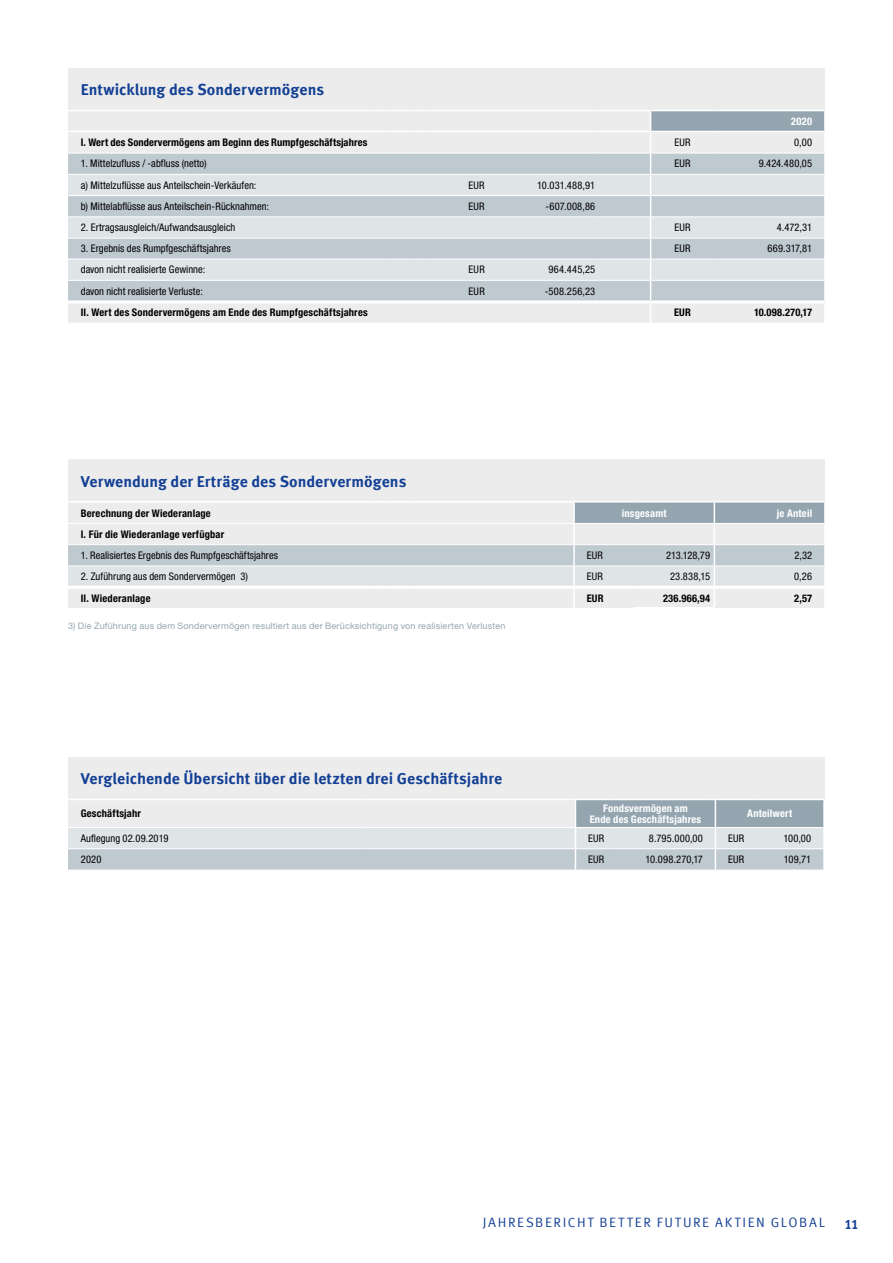
<style>
.page{position:relative;width:893px;height:1263px;background:#fff}
.page>*{position:absolute;margin:0;border:0;box-sizing:border-box;transform-origin:0 0}
.t1{font:700 15.75px "Meta Offc Pro";color:#134094}
.t2{font:13.5px "Meta Offc Pro Norm";letter-spacing:.12em;color:#134094}
.t3{font:700 13.5px "Meta Offc Pro";color:#134094}
.t4{font:condensed 10.5px "Helvetica Neue LTW1 G";letter-spacing:.005em;color:#000}
.t5{font:700 condensed 10.5px "Helvetica Neue LTW1 G";letter-spacing:.015em;color:#000}
.t6{font:700 condensed 10.5px/11.7px "Helvetica Neue LTW1 G";letter-spacing:.02em;color:#fff;text-align:center}
.t7{font:9px "Helvetica Neue LTW1 G";letter-spacing:.025em;color:#94a5b0}
</style>
<div class="page">
<div style="left:68px;top:68px;width:757px;height:63px;background:#ececed"></div>
<div style="left:68px;top:132px;width:582px;height:191px;background:#ececed"></div>
<div style="left:68px;top:154px;width:582px;height:146px;background:#bfc9d0"></div>
<svg style="left:68px;top:175px;width:582px;height:105px;background:#d2d9de"></svg>
<hr style="left:68px;top:153px;width:306px;height:1px;background:#fff">
<svg style="left:374px;top:153px;width:51px;height:1px"></svg>
<hr style="left:425px;top:153px;width:64px;height:1px;background:#fff">
<hr style="left:68px;top:174px;width:306px;height:1px;background:#fff">
<svg style="left:374px;top:174px;width:51px;height:1px"></svg>
<hr style="left:425px;top:174px;width:64px;height:1px;background:#fff">
<hr style="left:68px;top:195px;width:306px;height:1px;background:#fff">
<svg style="left:374px;top:195px;width:51px;height:1px"></svg>
<hr style="left:425px;top:195px;width:64px;height:1px;background:#fff">
<hr style="left:68px;top:216px;width:306px;height:1px;background:#fff">
<svg style="left:374px;top:216px;width:51px;height:1px"></svg>
<hr style="left:425px;top:216px;width:64px;height:1px;background:#fff">
<hr style="left:68px;top:238px;width:306px;height:1px;background:#fff">
<svg style="left:374px;top:238px;width:51px;height:1px"></svg>
<hr style="left:425px;top:238px;width:64px;height:1px;background:#fff">
<hr style="left:68px;top:259px;width:306px;height:1px;background:#fff">
<svg style="left:374px;top:259px;width:51px;height:1px"></svg>
<hr style="left:425px;top:259px;width:64px;height:1px;background:#fff">
<hr style="left:68px;top:280px;width:306px;height:1px;background:#fff">
<svg style="left:374px;top:280px;width:51px;height:1px"></svg>
<hr style="left:425px;top:280px;width:64px;height:1px;background:#fff">
<hr style="left:489px;top:153px;width:111px;height:1px;background:#fff">
<hr style="left:600px;top:153px;width:50px;height:1px;background:#fff">
<hr style="left:489px;top:174px;width:111px;height:1px;background:#fff">
<hr style="left:600px;top:174px;width:50px;height:1px;background:#fff">
<hr style="left:489px;top:195px;width:111px;height:1px;background:#fff">
<hr style="left:600px;top:195px;width:50px;height:1px;background:#fff">
<hr style="left:489px;top:216px;width:111px;height:1px;background:#fff">
<hr style="left:600px;top:216px;width:50px;height:1px;background:#fff">
<hr style="left:489px;top:238px;width:111px;height:1px;background:#fff">
<hr style="left:600px;top:238px;width:50px;height:1px;background:#fff">
<hr style="left:489px;top:259px;width:111px;height:1px;background:#fff">
<hr style="left:600px;top:259px;width:50px;height:1px;background:#fff">
<hr style="left:489px;top:280px;width:111px;height:1px;background:#fff">
<hr style="left:600px;top:280px;width:50px;height:1px;background:#fff">
<hr style="left:68px;top:110px;width:306px;height:1px;background:#fff">
<svg style="left:374px;top:110px;width:51px;height:1px"></svg>
<hr style="left:425px;top:110px;width:64px;height:1px;background:#fff">
<hr style="left:489px;top:110px;width:111px;height:1px;background:#fff">
<hr style="left:651px;top:110px;width:63px;height:1px;background:#fff">
<hr style="left:714px;top:110px;width:112px;height:1px;background:#fff">
<hr style="left:600px;top:110px;width:51px;height:1px;background:#fff">
<svg style="left:650px;top:111px;width:175px;height:212px;background:#d0d7db"></svg>
<hr style="left:68px;top:300px;width:306px;height:3px;background:#fff">
<hr style="left:374px;top:300px;width:17px;height:3px;background:#fff">
<hr style="left:391px;top:300px;width:17px;height:3px;background:#fff">
<hr style="left:408px;top:300px;width:17px;height:3px;background:#fff">
<hr style="left:425px;top:300px;width:64px;height:3px;background:#fff">
<hr style="left:489px;top:300px;width:111px;height:3px;background:#fff">
<hr style="left:600px;top:300px;width:51px;height:3px;background:#fff">
<hr style="left:651px;top:300px;width:63px;height:3px;background:#fff">
<hr style="left:714px;top:300px;width:110px;height:3px;background:#fff">
<div style="left:68px;top:459px;width:757px;height:42px;background:#ececed"></div>
<svg style="left:68px;top:502px;width:757px;height:106px;background:#dce0e3"></svg>
<hr style="left:408px;top:566px;width:64px;height:1px;background:#fff">
<hr style="left:472px;top:566px;width:102px;height:1px;background:#fff">
<hr style="left:574px;top:566px;width:60px;height:1px;background:#fff">
<hr style="left:634px;top:566px;width:80px;height:1px;background:#fff">
<hr style="left:714px;top:566px;width:110px;height:1px;background:#fff">
<div style="left:68px;top:757px;width:756px;height:42px;background:#ececed"></div>
<svg style="left:68px;top:799px;width:756px;height:71px;background:#d1d8dc"></svg>
<h1 class="t1" style="left:81px;top:78px;width:245px">Entwicklung des Sondervermögens</h1>
<p class="t6" style="left:791px;top:115px;width:23px">2020</p>
<p class="t5" style="left:81px;top:136px;width:288px">I. Wert des Sondervermögens am Beginn des Rumpfgeschäftsjahres</p>
<p class="t4" style="left:674px;top:136px;width:18px">EUR</p>
<p class="t4" style="left:794px;top:136px;width:19px">0,00</p>
<p class="t4" style="left:81px;top:158px;width:127px">1. Mittelzufluss / -abfluss (netto)</p>
<p class="t4" style="left:674px;top:158px;width:18px">EUR</p>
<p class="t4" style="left:759px;top:158px;width:55px">9.424.480,05</p>
<p class="t4" style="left:81px;top:179px;width:177px">a) Mittelzuflüsse aus Anteilschein-Verkäufen:</p>
<p class="t4" style="left:469px;top:179px;width:18px">EUR</p>
<p class="t4" style="left:537px;top:179px;width:60px">10.031.488,91</p>
<p class="t4" style="left:81px;top:200px;width:190px">b) Mittelabflüsse aus Anteilschein-Rücknahmen:</p>
<p class="t4" style="left:469px;top:200px;width:18px">EUR</p>
<p class="t4" style="left:546px;top:200px;width:51px">-607.008,86</p>
<p class="t4" style="left:81px;top:221px;width:156px">2. Ertragsausgleich/Aufwandsausgleich</p>
<p class="t4" style="left:674px;top:221px;width:18px">EUR</p>
<p class="t4" style="left:777px;top:221px;width:37px">4.472,31</p>
<p class="t4" style="left:81px;top:242px;width:151px">3. Ergebnis des Rumpfgeschäftsjahres</p>
<p class="t4" style="left:674px;top:242px;width:18px">EUR</p>
<p class="t4" style="left:767px;top:242px;width:46px">669.317,81</p>
<p class="t4" style="left:81px;top:263px;width:126px">davon nicht realisierte Gewinne:</p>
<p class="t4" style="left:469px;top:263px;width:18px">EUR</p>
<p class="t4" style="left:548px;top:263px;width:48px">964.445,25</p>
<p class="t4" style="left:81px;top:285px;width:124px">davon nicht realisierte Verluste:</p>
<p class="t4" style="left:469px;top:285px;width:18px">EUR</p>
<p class="t4" style="left:545px;top:285px;width:52px">-508.256,23</p>
<p class="t5" style="left:81px;top:306px;width:288px">II. Wert des Sondervermögens am Ende des Rumpfgeschäftsjahres</p>
<p class="t5" style="left:674px;top:306px;width:18px">EUR</p>
<p class="t5" style="left:754px;top:306px;width:60px">10.098.270,17</p>
<h1 class="t1" style="left:81px;top:469px;width:327px">Verwendung der Erträge des Sondervermögens</h1>
<p class="t5" style="left:81px;top:506px;width:132px">Berechnung der Wiederanlage</p>
<p class="t6" style="left:622px;top:507px;width:46px">insgesamt</p>
<p class="t6" style="left:777px;top:507px;width:37px">je Anteil</p>
<p class="t5" style="left:81px;top:528px;width:145px">I. Für die Wiederanlage verfügbar</p>
<p class="t4" style="left:81px;top:549px;width:199px">1. Realisiertes Ergebnis des Rumpfgeschäftsjahres</p>
<p class="t4" style="left:587px;top:549px;width:18px">EUR</p>
<p class="t4" style="left:666px;top:549px;width:46px">213.128,79</p>
<p class="t4" style="left:794px;top:549px;width:19px">2,32</p>
<p class="t4" style="left:81px;top:570px;width:169px">2. Zuführung aus dem Sondervermögen 3)</p>
<p class="t4" style="left:587px;top:570px;width:18px">EUR</p>
<p class="t4" style="left:670px;top:570px;width:42px">23.838,15</p>
<p class="t4" style="left:794px;top:570px;width:19px">0,26</p>
<p class="t5" style="left:81px;top:592px;width:71px">II. Wiederanlage</p>
<p class="t5" style="left:587px;top:592px;width:18px">EUR</p>
<p class="t5" style="left:663px;top:592px;width:49px">236.966,94</p>
<p class="t5" style="left:794px;top:592px;width:20px">2,57</p>
<p class="t7" style="left:68px;top:620px;width:439px">3) Die Zuführung aus dem Sondervermögen resultiert aus der Berücksichtigung von realisierten Verlusten</p>
<h1 class="t1" style="left:81px;top:766px;width:423px">Vergleichende Übersicht über die letzten drei Geschäftsjahre</h1>
<p class="t5" style="left:81px;top:807px;width:62px">Geschäftsjahr</p>
<p class="t6" style="left:590px;top:802px;width:113px">Fondsvermögen am<br>Ende des Geschäftsjahres</p>
<p class="t6" style="left:747px;top:808px;width:46px">Anteilwert</p>
<p class="t4" style="left:81px;top:832px;width:89px">Auflegung 02.09.2019</p>
<p class="t4" style="left:588px;top:832px;width:18px">EUR</p>
<p class="t4" style="left:649px;top:832px;width:56px">8.795.000,00</p>
<p class="t4" style="left:728px;top:832px;width:18px">EUR</p>
<p class="t4" style="left:783px;top:832px;width:29px">100,00</p>
<p class="t4" style="left:81px;top:853px;width:22px">2020</p>
<p class="t4" style="left:588px;top:853px;width:18px">EUR</p>
<p class="t4" style="left:645px;top:853px;width:59px">10.098.270,17</p>
<p class="t4" style="left:728px;top:853px;width:18px">EUR</p>
<p class="t4" style="left:784px;top:853px;width:29px">109,71</p>
<p class="t2" style="left:483px;top:1211px;width:136px">JAHRESBERICHT BETTER</p>
<p class="t2" style="left:657px;top:1211px;width:142px">FUTURE AKTIEN GLOBA</p>
<p class="t2" style="left:819px;top:1211px;width:8px">L</p>
<p class="t3" style="left:844px;top:1214px;width:16px">11</p>
</div>
